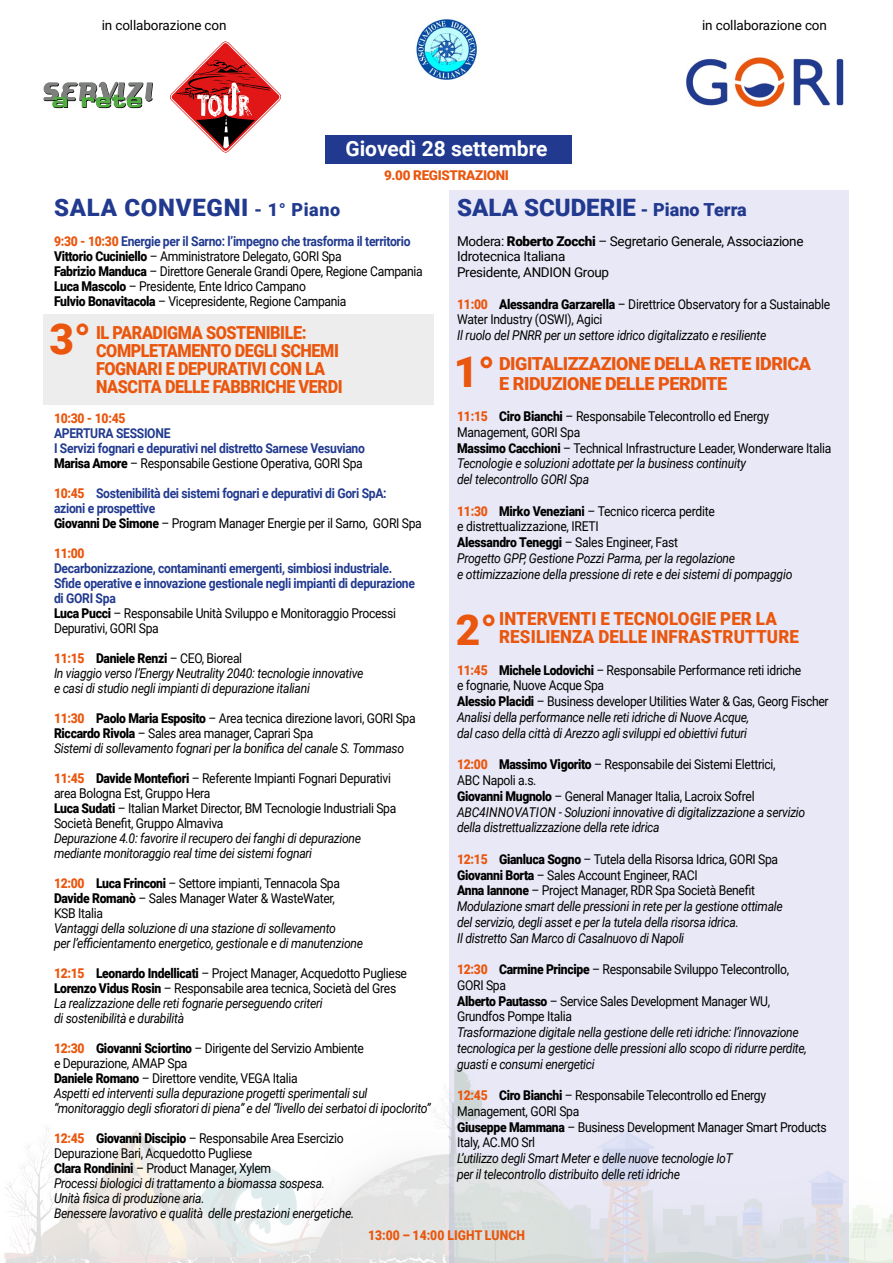
<style>
.page{position:relative;width:893px;height:1263px;background:#fff}
.page>*{position:absolute;margin:0;border:0;box-sizing:border-box;transform-origin:0 0}
.t1{font:900 42.45px "Roboto";color:#ea560d}
.t2{font:900 24px "Roboto";color:#213a8f}
.t3{font:900 24px "Roboto";letter-spacing:.02em;color:#213a8f}
.t4{font:700 21px "Roboto";color:#fff}
.t5{font:900 18px/18px "Roboto";letter-spacing:-.025em;color:#ea560d;scale:.9 1}
.t6{font:900 18px/18px "Roboto";letter-spacing:.01em;color:#ea560d;scale:.94 1}
.t7{font:900 18px/19.5px "Roboto";letter-spacing:-.025em;color:#ea560d}
.t8{font:italic 13.5px/15.8px "Roboto";letter-spacing:-.025em;color:#000;scale:.9 1}
.t9{font:13.5px/15px "Roboto";letter-spacing:-.025em;color:#000;scale:.9 1}
.t10{font:700 13.5px/15px "Roboto";letter-spacing:-.025em;color:#213a8f;scale:.9 1}
.t11{font:13.5px/15.5px "Roboto";letter-spacing:-.025em;color:#000}
.t12{font:900 13.5px "Roboto";letter-spacing:.01em;color:#ea560d;scale:.9 1}
.t13{font:900 13.5px "Roboto";letter-spacing:-.025em;color:#ea560d}
.t14{font:900 13.5px "Roboto";letter-spacing:-.025em;color:#ea560d;scale:.9 1}
.s1{font-size:18px}
.s2{font-weight:900;color:#ea560d}
.s3{font-weight:700;color:#213a8f}
.s4{font-weight:900}
.s5{font-weight:900;color:#000}
.s6{font-weight:400;color:#000}
.s7{font-weight:900;font-style:normal;color:#ea560d}
.s8{font-weight:900;font-style:normal}
.s9{font-style:normal}
.s10{font-style:italic}
</style>
<div class="page">
<img style="left:4px;top:916px;width:889px;height:347px">
<div style="left:449px;top:190px;width:399px;height:1073px;background:#e9e8f6"></div>
<div style="left:325px;top:135px;width:246px;height:29px;background:#213a8f"></div>
<div style="left:43px;top:314px;width:391px;height:91px;background:#ededed"></div>
<img style="left:416px;top:19px;width:62px;height:61px">
<svg style="left:43px;top:81px;width:110px;height:27px"></svg>
<svg style="left:170px;top:41px;width:111px;height:112px"></svg>
<img style="left:686px;top:57px;width:158px;height:51px">
<p class="t11" style="left:102px;top:17px;width:126px">in collaborazione con</p>
<p class="t11" style="left:702px;top:17px;width:126px">in collaborazione con</p>
<h3 class="t4" style="left:345px;top:133px;width:204px">Giovedì 28 settembre</h3>
<p class="t13" style="left:384px;top:165px;width:126px">9.00 REGISTRAZIONI</p>
<h2 class="t3" style="left:54px;top:190px;width:288px">SALA CONVEGNI <span class="s1">- 1° Piano</span></h2>
<p class="t9" style="left:54px;top:233px;width:411px"><span class="s2">9:30 - 10:30</span> <span class="s3">Energie per il Sarno: l’impegno che trasforma il territorio </span><span class="s4">Vittorio Cuciniello</span> – Amministratore Delegato, GORI Spa<br><span class="s4">Fabrizio Manduca</span> – Direttore Generale Grandi Opere, Regione Campania <span class="s4">Luca Mascolo</span> – Presidente, Ente Idrico Campano<br><span class="s4">Fulvio Bonavitacola</span> – Vicepresidente, Regione Campania</p>
<h3 class="t5" style="left:96px;top:323px;width:276px">IL PARADIGMA SOSTENIBILE:<br>COMPLETAMENTO DEGLI SCHEMI<br>FOGNARI E DEPURATIVI CON LA<br>NASCITA DELLE FABBRICHE VERDI</h3>
<p class="t14" style="left:54px;top:408px;width:81px">10:30 - 10:45</p>
<p class="t10" style="left:54px;top:425px;width:347px">APERTURA SESSIONE<br>I Servizi fognari e depurativi nel distretto Sarnese Vesuviano<br><span class="s5">Marisa Amore</span> <span class="s6">– Responsabile Gestione Operativa, GORI Spa</span></p>
<p class="t10" style="left:54px;top:485px;width:410px"><span class="s2">10:45</span> Sostenibilità dei sistemi fognari e depurativi di Gori SpA:<br>azioni e prospettive<br><span class="s5">Giovanni De Simone</span> <span class="s6">– Program Manager Energie per il Sarno, GORI Spa</span></p>
<p class="t14" style="left:54px;top:543px;width:35px">11:00</p>
<p class="t10" style="left:54px;top:560px;width:403px">Decarbonizzazione, contaminanti emergenti, simbiosi industriale.<br>Sfide operative e innovazione gestionale negli impianti di depurazione di GORI Spa<br><span class="s5">Luca Pucci</span> <span class="s6">– Responsabile Unità Sviluppo e Monitoraggio Processi Depurativi, GORI Spa</span></p>
<p class="t8" style="left:54px;top:650px;width:345px;line-height:15px"><span class="s7">11:15</span> <span class="s8">Daniele Renzi</span> <span class="s9">– CEO, Bioreal<br></span>In viaggio verso l’Energy Neutrality 2040: tecnologie innovative e casi di studio negli impianti di depurazione italiani</p>
<p class="t9" style="left:54px;top:710px;width:403px"><span class="s2">11:30</span> <span class="s4">Paolo Maria Esposito</span> – Area tecnica direzione lavori, GORI Spa<br><span class="s4">Riccardo Rivola</span> – Sales area manager, Caprari Spa<br><span class="s10">Sistemi di sollevamento fognari per la bonifica del canale S. Tommaso</span></p>
<p class="t9" style="left:54px;top:770px;width:382px"><span class="s2">11:45</span> <span class="s4">Davide Montefiori</span> – Referente Impianti Fognari Depurativi area Bologna Est, Gruppo Hera<br><span class="s4">Luca Sudati</span> – Italian Market Director, BM Tecnologie Industriali Spa Società Benefit, Gruppo Almaviva</p>
<p class="t8" style="left:54px;top:830px;width:343px;line-height:15px">Depurazione 4.0: favorire il recupero dei fanghi di depurazione mediante monitoraggio real time dei sistemi fognari</p>
<p class="t9" style="left:54px;top:875px;width:319px"><span class="s2">12:00</span> <span class="s4">Luca Frinconi</span> – Settore impianti, Tennacola Spa<br><span class="s4">Davide Romanò</span> – Sales Manager Water &amp; WasteWater,<br>KSB Italia</p>
<p class="t8" style="left:54px;top:920px;width:345px;line-height:15px">Vantaggi della soluzione di una stazione di sollevamento<br>per l’efficientamento energetico, gestionale e di manutenzione</p>
<p class="t8" style="left:54px;top:965px;width:394px;line-height:15px"><span class="s7">12:15</span> <span class="s8">Leonardo Indellicati</span> <span class="s9">– Project Manager, Acquedotto Pugliese </span><span class="s8">Lorenzo Vidus Rosin</span> <span class="s9">– Responsabile area tecnica, Società del Gres </span>La realizzazione delle reti fognarie perseguendo criteri<br>di sostenibilità e durabilità</p>
<p class="t8" style="left:54px;top:1040px;width:420px;line-height:15px"><span class="s7">12:30</span> <span class="s8">Giovanni Sciortino</span> <span class="s9">– Dirigente del Servizio Ambiente<br>e Depurazione, AMAP Spa<br></span><span class="s8">Daniele Romano</span> <span class="s9">– Direttore vendite, VEGA Italia<br></span>Aspetti ed interventi sulla depurazione progetti sperimentali sul “monitoraggio degli sfioratori di piena” e del “livello dei serbatoi di ipoclorito”</p>
<p class="t8" style="left:54px;top:1130px;width:335px;line-height:15.1px"><span class="s7">12:45</span> <span class="s8">Giovanni Discipio</span> <span class="s9">– Responsabile Area Esercizio Depurazione Bari, Acquedotto Pugliese<br></span><span class="s8">Clara Rondinini</span> <span class="s9">– Product Manager, Xylem<br></span>Processi biologici di trattamento a biomassa sospesa.<br>Unità fisica di produzione aria.<br>Benessere lavorativo e qualità delle prestazioni energetiche.</p>
<h1 class="t1" style="left:50px;top:309px;width:43px">3°</h1>
<h2 class="t2" style="left:457px;top:190px;width:291px">SALA SCUDERIE <span class="s1">- Piano Terra</span></h2>
<p class="t11" style="left:457px;top:233px;width:348px">Modera: <span class="s4">Roberto Zocchi</span> – Segretario Generale, Associazione<br>Idrotecnica Italiana<br>Presidente, ANDION Group</p>
<p class="t9" style="left:457px;top:295px;width:416px;line-height:15.8px"><span class="s2">11:00</span> <span class="s4">Alessandra Garzarella</span> – Direttrice Observatory for a Sustainable<br>Water Industry (OSWI), Agici</p>
<p class="t8" style="left:457px;top:327px;width:345px">Il ruolo del PNRR per un settore idrico digitalizzato e resiliente</p>
<h3 class="t7" style="left:499px;top:353px;width:314px">DIGITALIZZAZIONE DELLA RETE IDRICA<br>E RIDUZIONE DELLE PERDITE</h3>
<p class="t9" style="left:457px;top:408px;width:417px;line-height:15.8px"><span class="s2">11:15</span> <span class="s4">Ciro Bianchi</span> – Responsabile Telecontrollo ed Energy Management, GORI Spa<br><span class="s4">Massimo Cacchioni</span> – Technical Infrastructure Leader, Wonderware Italia <span class="s10">Tecnologie e soluzioni adottate per la business continuity<br>del telecontrollo GORI Spa</span></p>
<p class="t8" style="left:457px;top:502px;width:374px"><span class="s7">11:30</span> <span class="s8">Mirko Veneziani</span> <span class="s9">– Tecnico ricerca perdite<br>e distrettualizzazione, IRETI<br></span><span class="s8">Alessandro Teneggi</span> <span class="s9">– Sales Engineer, Fast<br></span>Progetto GPP, Gestione Pozzi Parma, per la regolazione<br>e ottimizzazione della pressione di rete e dei sistemi di pompaggio</p>
<h3 class="t6" style="left:499px;top:609px;width:321px">INTERVENTI E TECNOLOGIE PER LA<br>RESILIENZA DELLE INFRASTRUTTURE</h3>
<p class="t8" style="left:457px;top:661px;width:414px"><span class="s7">11:45</span> <span class="s8">Michele Lodovichi</span> – <span class="s9">Responsabile Performance reti idriche<br>e fognarie, Nuove Acque Spa<br></span><span class="s8">Alessio Placidi</span> <span class="s9">– Business developer Utilities Water &amp; Gas, Georg Fischer </span>Analisi della performance nelle reti idriche di Nuove Acque,<br>dal caso della città di Arezzo agli sviluppi ed obiettivi futuri</p>
<p class="t8" style="left:457px;top:756px;width:388px"><span class="s7">12:00</span> <span class="s8">Massimo Vigorito</span> <span class="s9">– Responsabile dei Sistemi Elettrici,<br>ABC Napoli a.s.<br></span><span class="s8">Giovanni Mugnolo</span> <span class="s9">– General Manager Italia, Lacroix Sofrel </span>ABC4INNOVATION - Soluzioni innovative di digitalizzazione a servizio della distrettualizzazione della rete idrica</p>
<p class="t8" style="left:457px;top:851px;width:363px"><span class="s7">12:15</span> <span class="s8">Gianluca Sogno</span> <span class="s9">– Tutela della Risorsa Idrica, GORI Spa </span><span class="s8">Giovanni Borta</span> <span class="s9">– Sales Account Engineer, RACI<br></span><span class="s8">Anna Iannone</span> <span class="s9">– Project Manager, RDR Spa Società Benefit </span>Modulazione smart delle pressioni in rete per la gestione ottimale del servizio, degli asset e per la tutela della risorsa idrica.<br>Il distretto San Marco di Casalnuovo di Napoli</p>
<p class="t9" style="left:457px;top:961px;width:370px;line-height:15.8px"><span class="s2">12:30</span> <span class="s4">Carmine Principe</span> – Responsabile Sviluppo Telecontrollo, GORI Spa<br><span class="s4">Alberto Pautasso</span> – Service Sales Development Manager WU, Grundfos Pompe Italia</p>
<p class="t8" style="left:457px;top:1024px;width:390px">Trasformazione digitale nella gestione delle reti idriche: l’innovazione tecnologica per la gestione delle pressioni allo scopo di ridurre perdite, guasti e consumi energetici</p>
<p class="t9" style="left:457px;top:1087px;width:412px;line-height:15.8px"><span class="s2">12:45</span> <span class="s4">Ciro Bianchi</span> – Responsabile Telecontrollo ed Energy Management, GORI Spa<br><span class="s4">Giuseppe Mammana</span> – Business Development Manager Smart Products Italy, AC.MO Srl</p>
<p class="t8" style="left:457px;top:1150px;width:308px">L’utilizzo degli Smart Meter e delle nuove tecnologie IoT per il telecontrollo distribuito delle reti idriche</p>
<h1 class="t1" style="left:454px;top:342px;width:43px">1°</h1>
<h1 class="t1" style="left:456px;top:601px;width:43px">2°</h1>
<p class="t12" style="left:368px;top:1226px;width:176px">13:00 – 14:00 LIGHT LUNCH</p>
</div>
